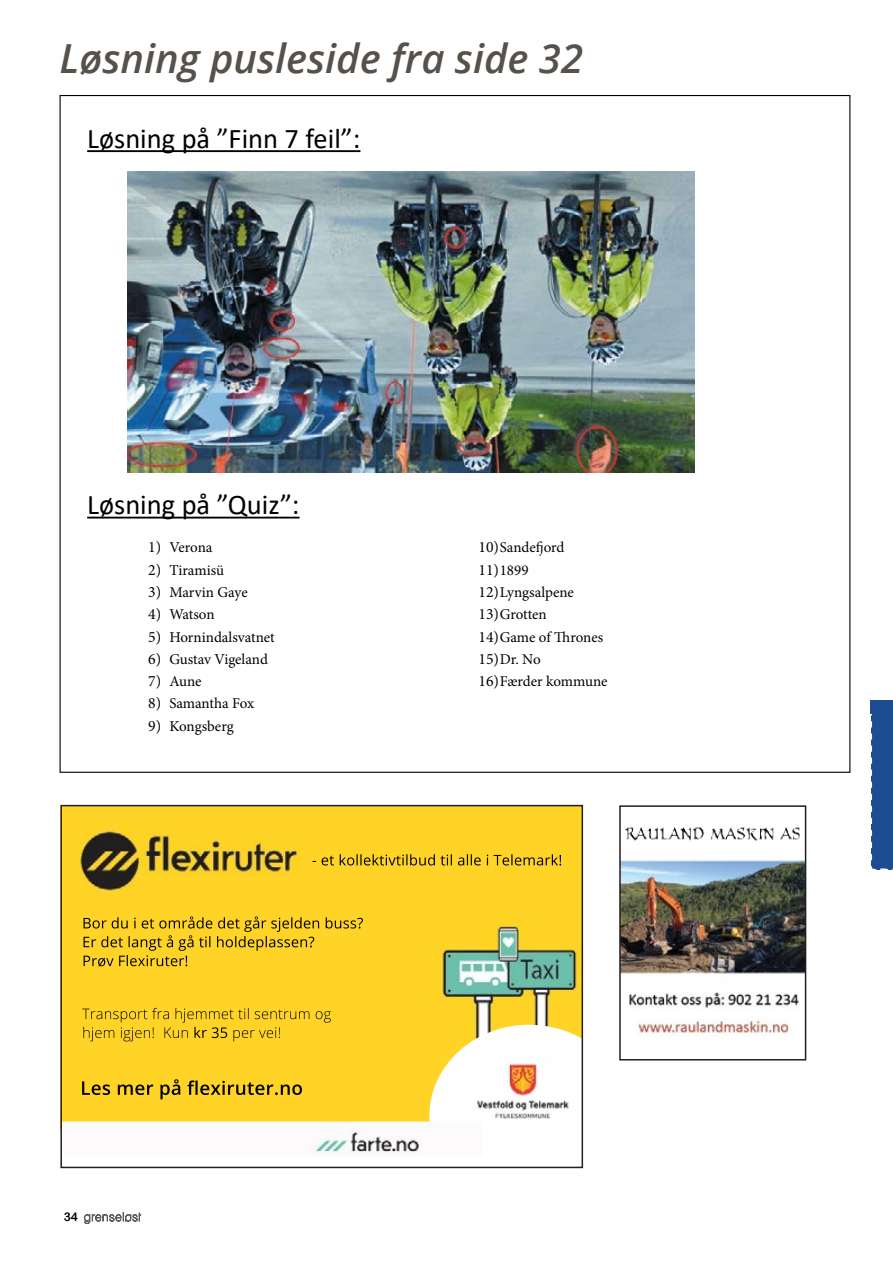
<style>
.page{position:relative;width:893px;height:1263px;background:#fff}
.page>*{position:absolute;margin:0;border:0;box-sizing:border-box;transform-origin:0 0}
.Leder_Grenseløst{font:italic 600 40.05px "Open Sans";color:#57514c}
.Tittel_i_tekst{font:28.5px "Calibri";color:#000}
.t1{font:15px "Minion Pro";letter-spacing:-.005em;color:#000}
.Sidetall{font:12px "Arial Rounded MT Bold";color:#000}
.s1{font-size:15.75px}
</style>
<div class="page">
<img style="left:63px;top:808px;width:517px;height:313px">
<img style="left:429px;top:1025px;width:151px;height:96px">
<img style="left:63px;top:1121px;width:367px;height:33px">
<div style="left:60px;top:805px;width:523px;height:363px;border:2px solid #221f20"></div>
<img style="left:622px;top:860px;width:181px;height:177px">
<img style="left:625px;top:827px;width:175px;height:14px">
<div style="left:619px;top:805px;width:187px;height:255px;border:2px solid #221f20"></div>
<img style="left:128px;top:171px;width:566px;height:301px">
<div style="left:871px;top:714px;width:22px;height:156px;background:#1e4c90"></div>
<div style="left:870px;top:700px;width:23px;height:14px;background:#1e4c90"></div>
<svg style="left:83px;top:1211px;width:59px;height:13px"></svg>
<hr style="left:87px;top:517px;width:213px;height:1px;background:#000">
<hr style="left:87px;top:150px;width:273px;height:2px;background:#000">
<p class="Leder_Grenseløst" style="left:60px;top:31px;width:525px">Løsning pusleside fra side 32</p>
<p class="Tittel_i_tekst" style="left:87px;top:119px;width:275px">Løsning på ”Finn 7 feil”:</p>
<p class="Tittel_i_tekst" style="left:87px;top:485px;width:214px">Løsning på ”Quiz”:</p>
<p class="t1" style="left:148px;top:538px;width:66px"><span class="s1">1)</span> Verona</p>
<p class="t1" style="left:148px;top:560px;width:77px"><span class="s1">2)</span> Tiramisü</p>
<p class="t1" style="left:148px;top:582px;width:101px"><span class="s1">3)</span> Marvin Gaye</p>
<p class="t1" style="left:148px;top:604px;width:68px"><span class="s1">4)</span> Watson</p>
<p class="t1" style="left:148px;top:627px;width:128px"><span class="s1">5)</span> Hornindalsvatnet</p>
<p class="t1" style="left:148px;top:649px;width:121px"><span class="s1">6)</span> Gustav Vigeland</p>
<p class="t1" style="left:148px;top:671px;width:55px"><span class="s1">7)</span> Aune</p>
<p class="t1" style="left:148px;top:693px;width:108px"><span class="s1">8)</span> Samantha Fox</p>
<p class="t1" style="left:148px;top:716px;width:87px"><span class="s1">9)</span> Kongsberg</p>
<p class="t1" style="left:478px;top:538px;width:87px"><span class="s1">10)</span>Sandefjord</p>
<p class="t1" style="left:478px;top:560px;width:52px"><span class="s1">11)</span>1899</p>
<p class="t1" style="left:478px;top:582px;width:97px"><span class="s1">12)</span>Lyngsalpene</p>
<p class="t1" style="left:478px;top:604px;width:70px"><span class="s1">13)</span>Grotten</p>
<p class="t1" style="left:478px;top:627px;width:126px"><span class="s1">14)</span>Game of Thrones</p>
<p class="t1" style="left:478px;top:649px;width:64px"><span class="s1">15)</span>Dr. No</p>
<p class="t1" style="left:478px;top:671px;width:131px"><span class="s1">16)</span>Færder kommune</p>
<p class="Sidetall" style="left:64px;top:1210px;width:16px">34</p>
</div>
